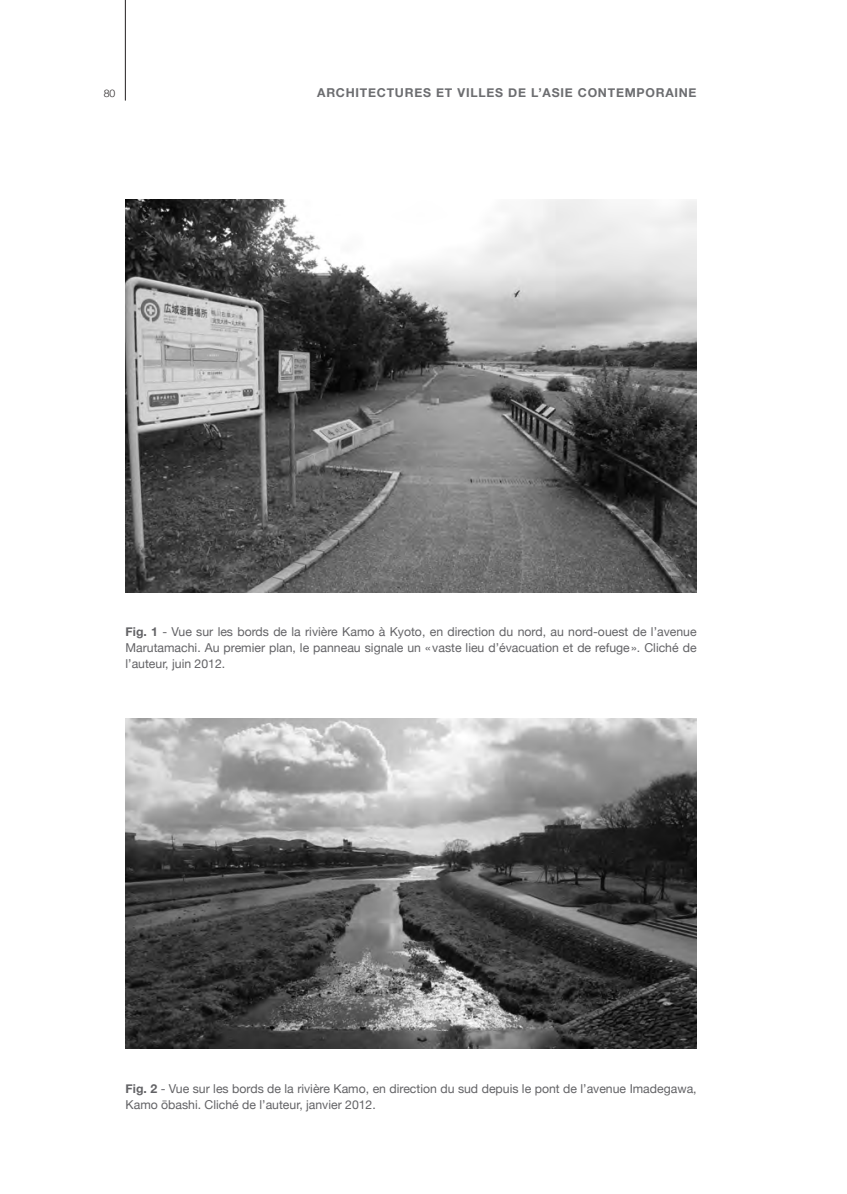
<style>
.page{position:relative;width:847px;height:1194px;background:#fff}
.page>*{position:absolute;margin:0;border:0;box-sizing:border-box;transform-origin:0 0}
.t1{font:12.25px/15.8px "Helvetica Neue";color:#636366;text-align:justify}
.t2{font:700 12.25px "Helvetica Neue";letter-spacing:.06em;color:#6c6d70}
.t3{font:300 10.5px "Helvetica Neue";color:#231f20}
.s1{font-weight:700}
</style>
<div class="page">
<hr style="left:125px;top:0;width:1px;height:101px;background:#231f20">
<img style="left:125px;top:200px;width:571px;height:392px">
<img style="left:126px;top:718px;width:570px;height:330px">
<p class="t3" style="left:104px;top:84px;width:13px">80</p>
<p class="t2" style="left:317px;top:83px;width:380px">ARCHITECTURES ET VILLES DE L’ASIE CONTEMPORAINE</p>
<p class="t1" style="left:125px;top:624px;width:572px"><span class="s1">FIG. 1</span> - Vue sur les bords de la rivière Kamo à Kyoto, en direction du nord, au nord-ouest de l’avenue Marutamachi. Au premier plan, le panneau signale un « vaste lieu d’évacuation et de refuge». Cliché de l’auteur, juin 2012.</p>
<p class="t1" style="left:125px;top:1081px;width:572px"><span class="s1">FIG. 2</span> - Vue sur les bords de la rivière Kamo, en direction du sud depuis le pont de l’avenue Imadegawa,<br>Kamo ōbashi. Cliché de l’auteur, janvier 2012.</p>
</div>
